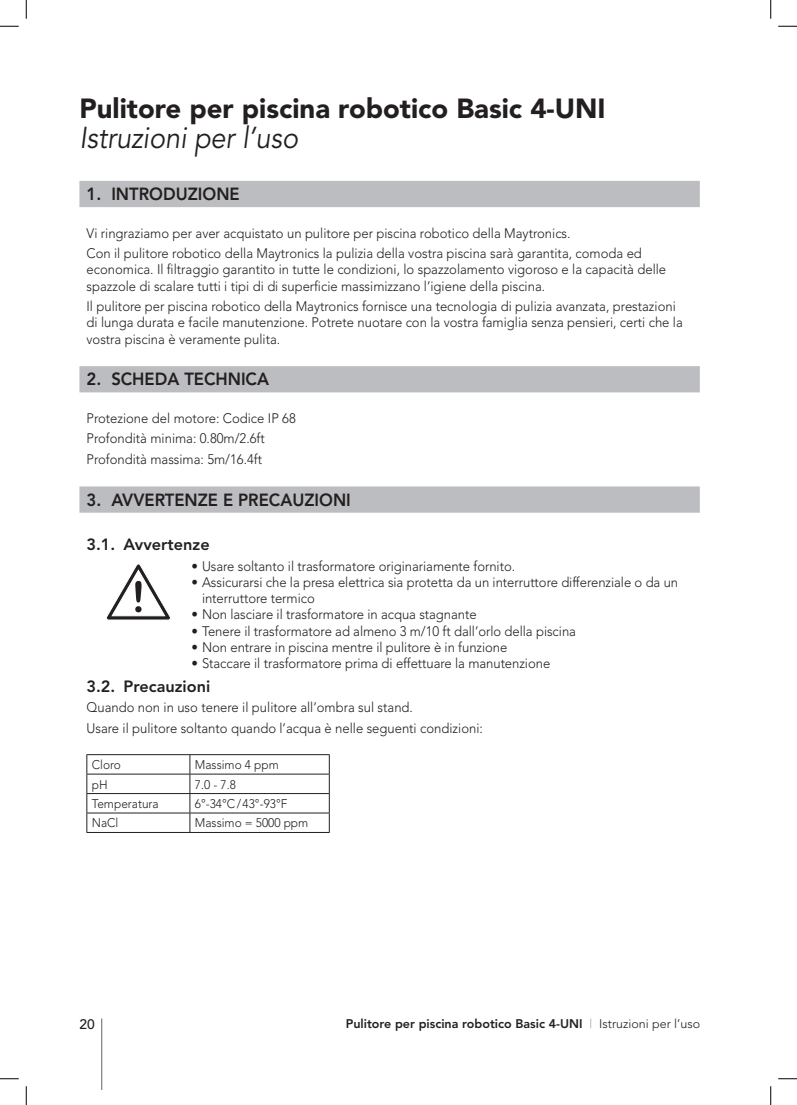
<style>
.page{position:relative;width:797px;height:1105px;background:#fff}
.page>*{position:absolute;margin:0;border:0;box-sizing:border-box;transform-origin:0 0}
.t1{font:italic 30px "Avenir LT";color:#231f20;scale:.9 1}
.t2{font:900 27.5px "Avenir LT";color:#231f20}
.t3{font:800 17.5px "Avenir LT";color:#231f20;scale:.95 1}
.t4{font:800 16.25px "Avenir LT";color:#231f20}
.t5{font:300 13.75px/20.5px "Avenir LT";color:#231f20;scale:.95 1}
.t6{font:500 13.75px "Avenir LT";color:#231f20}
.t7{font:300 12.5px "Avenir LT";color:#231f20;scale:.95 1}
.t8{font:800 12.5px "Avenir LT";color:#231f20}
.s1{font-weight:400;color:#a8a9ad}
.s2{font-weight:300}
</style>
<div class="page">
<hr style="left:101px;top:1018px;width:1px;height:71px;background:#808285">
<div style="left:79px;top:181px;width:620px;height:26px;background:#bcbdc0"></div>
<div style="left:79px;top:366px;width:620px;height:26px;background:#bcbdc0"></div>
<div style="left:79px;top:486px;width:620px;height:27px;background:#bcbdc0"></div>
<hr style="left:86px;top:754px;width:104px;height:1px;background:#231f20">
<hr style="left:190px;top:754px;width:139px;height:1px;background:#231f20">
<hr style="left:86px;top:774px;width:104px;height:1px;background:#231f20">
<hr style="left:190px;top:774px;width:139px;height:1px;background:#231f20">
<hr style="left:86px;top:793px;width:104px;height:1px;background:#231f20">
<hr style="left:190px;top:793px;width:139px;height:1px;background:#231f20">
<hr style="left:86px;top:813px;width:104px;height:1px;background:#231f20">
<svg style="left:86px;top:755px;width:1px;height:77px"></svg>
<hr style="left:190px;top:813px;width:139px;height:1px;background:#231f20">
<svg style="left:190px;top:755px;width:1px;height:77px"></svg>
<svg style="left:329px;top:755px;width:1px;height:77px"></svg>
<hr style="left:86px;top:832px;width:104px;height:1px;background:#231f20">
<hr style="left:190px;top:832px;width:139px;height:1px;background:#231f20">
<svg style="left:106px;top:564px;width:64px;height:56px"></svg>
<svg style="left:0;top:25px;width:19px;height:2px"></svg>
<svg style="left:778px;top:25px;width:19px;height:2px"></svg>
<svg style="left:0;top:1078px;width:19px;height:1px"></svg>
<svg style="left:778px;top:1078px;width:19px;height:1px"></svg>
<svg style="left:25px;top:0;width:2px;height:19px"></svg>
<svg style="left:25px;top:1086px;width:2px;height:19px"></svg>
<svg style="left:770px;top:0;width:1px;height:19px"></svg>
<svg style="left:770px;top:1086px;width:1px;height:19px"></svg>
<h2 class="t2" style="left:79px;top:92px;width:528px">Pulitore per piscina robotico Basic 4-UNI</h2>
<h1 class="t1" style="left:79px;top:121px;width:244px">Istruzioni per l’uso</h1>
<p class="t3" style="left:86px;top:184px;width:163px">1. INTRODUZIONE</p>
<p class="t5" style="left:86px;top:223px;width:586px">Vi ringraziamo per aver acquistato un pulitore per piscina robotico della Maytronics.<br>Con il pulitore robotico della Maytronics la pulizia della vostra piscina sarà garantita, comoda ed</p>
<p class="t5" style="left:86px;top:261px;width:611px;line-height:16.2px">economica. Il filtraggio garantito in tutte le condizioni, lo spazzolamento vigoroso e la capacità delle spazzole di scalare tutti i tipi di di superficie massimizzano l’igiene della piscina.</p>
<p class="t5" style="left:86px;top:298px;width:629px;line-height:16.2px">Il pulitore per piscina robotico della Maytronics fornisce una tecnologia di pulizia avanzata, prestazioni di lunga durata e facile manutenzione. Potrete nuotare con la vostra famiglia senza pensieri, certi che la vostra piscina è veramente pulita.</p>
<p class="t3" style="left:86px;top:369px;width:194px">2. SCHEDA TECHNICA</p>
<p class="t5" style="left:86px;top:408px;width:222px">Protezione del motore: Codice IP 68<br>Profondità minima: 0.80m/2.6ft<br>Profondità massima: 5m/16.4ft</p>
<p class="t3" style="left:86px;top:489px;width:280px">3. AVVERTENZE E PRECAUZIONI</p>
<p class="t4" style="left:86px;top:535px;width:125px">3.1. Avvertenze</p>
<p class="t5" style="left:191px;top:556px;width:342px">• Usare soltanto il trasformatore originariamente fornito.</p>
<p class="t5" style="left:202px;top:574px;width:503px;line-height:16.2px;text-indent:-11px">• Assicurarsi che la presa elettrica sia protetta da un interruttore differenziale o da un interruttore termico</p>
<p class="t5" style="left:191px;top:604px;width:302px">• Non lasciare il trasformatore in acqua stagnante</p>
<p class="t5" style="left:191px;top:621px;width:406px">• Tenere il trasformatore ad almeno 3 m/10 ft dall’orlo della piscina</p>
<p class="t5" style="left:191px;top:637px;width:334px">• Non entrare in piscina mentre il pulitore è in funzione</p>
<p class="t5" style="left:191px;top:653px;width:379px">• Staccare il trasformatore prima di effettuare la manutenzione</p>
<p class="t4" style="left:86px;top:676px;width:125px">3.2. Precauzioni</p>
<p class="t5" style="left:86px;top:697px;width:419px">Quando non in uso tenere il pulitore all’ombra sul stand.<br>Usare il pulitore soltanto quando l’acqua è nelle seguenti condizioni:</p>
<p class="t7" style="left:92px;top:757px;width:32px">Cloro</p>
<p class="t7" style="left:195px;top:757px;width:90px">Massimo 4 ppm</p>
<p class="t7" style="left:92px;top:777px;width:18px">pH</p>
<p class="t7" style="left:195px;top:777px;width:45px">7.0 - 7.8</p>
<p class="t7" style="left:92px;top:796px;width:72px">Temperatura</p>
<p class="t7" style="left:195px;top:796px;width:99px">6°-34°C/43°-93°F</p>
<p class="t7" style="left:92px;top:816px;width:30px">NaCl</p>
<p class="t7" style="left:195px;top:816px;width:121px">Massimo = 5000 ppm</p>
<p class="t6" style="left:79px;top:1016px;width:17px">20</p>
<p class="t8" style="left:346px;top:1016px;width:356px">Pulitore per piscina robotico Basic 4-UNI <span class="s1">|</span> <span class="s2">Istruzioni per l’uso</span></p>
</div>
